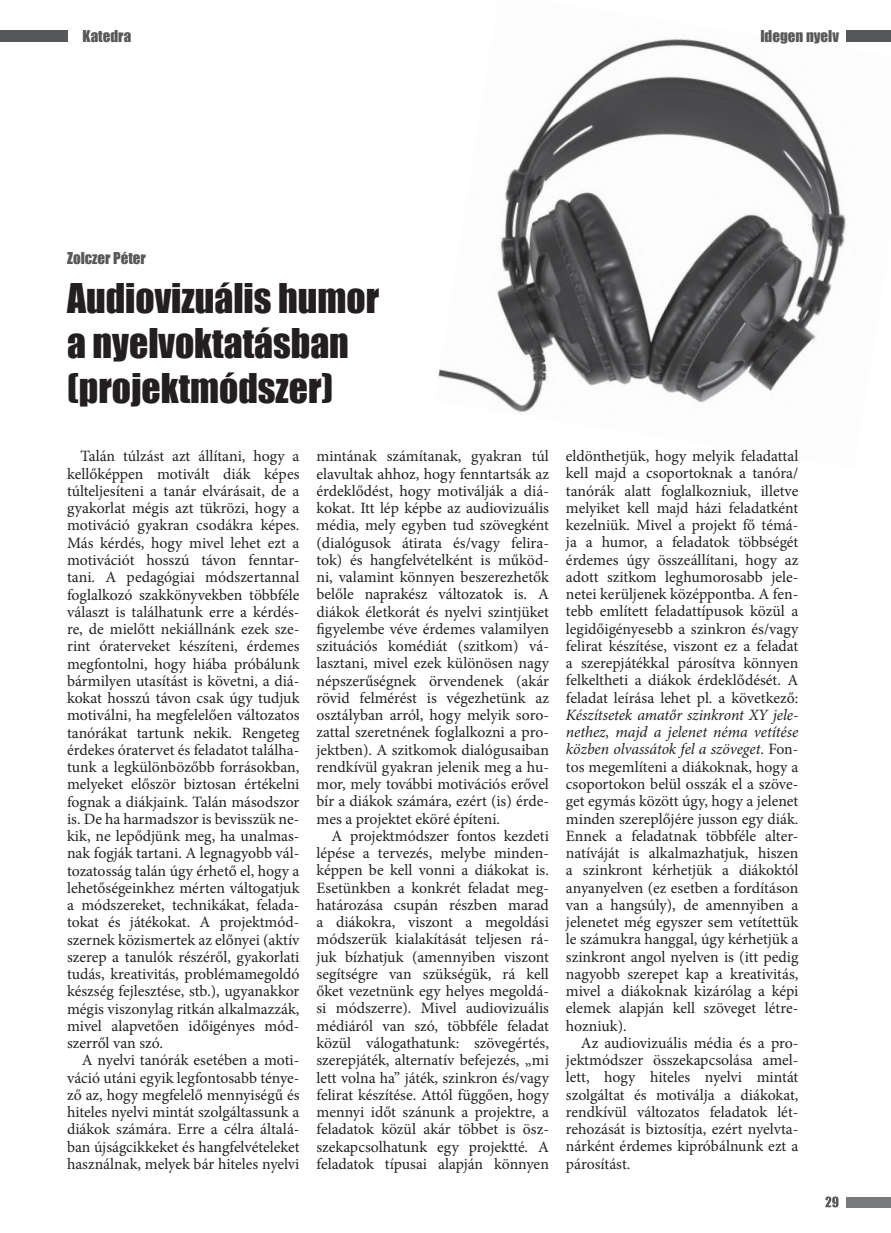
<style>
.page{position:relative;width:891px;height:1233px;background:#fff}
.page>*{position:absolute;margin:0;border:0;box-sizing:border-box;transform-origin:0 0}
.t1{font:37.65px/45.2px "Impact";color:#231f20}
.t2{font:15.75px/17.2px "Minion Pro";letter-spacing:-.005em;color:#231f20;text-align:justify}
.t3{font:15px "Impact";color:#57585a}
.s1{font-style:italic}
</style>
<div class="page">
<img style="left:438px;top:39px;width:408px;height:373px">
<svg style="left:825px;top:1196px;width:13px;height:11px"></svg>
<div style="left:846px;top:30px;width:45px;height:12px;background:#57585a"></div>
<div style="left:846px;top:1196px;width:45px;height:11px;background:#787a7d"></div>
<div style="left:0;top:30px;width:67px;height:12px;background:#57585a"></div>
<p class="t3" style="left:83px;top:24px;width:50px">Katedra</p>
<p class="t3" style="left:760px;top:24px;width:80px">Idegen nyelv</p>
<p class="t3" style="left:67px;top:247px;width:80px">Zolczer Péter</p>
<h1 class="t1" style="left:67px;top:274px;width:314px">Audiovizuális humor a nyelvoktatásban (projektmódszer)</h1>
<p class="t2" style="left:67px;top:448px;width:234px;text-indent:13px">Talán túlzást azt állítani, hogy a kellőképpen motivált diák képes túlteljesíteni a tanár elvárásait, de a gyakorlat mégis azt tükrözi, hogy a motiváció gyakran csodákra képes.<br>Más kérdés, hogy mivel lehet ezt a motivációt hosszú távon fenntar&shy;tani. A pedagógiai módszertannal foglalkozó szakkönyvekben többféle választ is találhatunk erre a kérdés&shy;re, de mielőtt nekiállnánk ezek sze&shy;rint óraterveket készíteni, érdemes megfontolni, hogy hiába próbálunk bármilyen utasítást is követni, a diá&shy;kokat hosszú távon csak úgy tudjuk motiválni, ha megfelelően változatos tanórákat tartunk nekik. Rengeteg érdekes óratervet és feladatot találha&shy;tunk a legkülönbözőbb forrásokban, melyeket először biztosan értékelni fognak a diákjaink. Talán másodszor is. De ha harmadszor is bevisszük ne&shy;kik, ne lepődjünk meg, ha unalmas&shy;nak fogják tartani. A legnagyobb vál&shy;tozatosság talán úgy érhető el, hogy a lehetőségeinkhez mérten váltogatjuk a módszereket, technikákat, felada&shy;tokat és játékokat. A projektmód&shy;szernek közismertek az előnyei (aktív szerep a tanulók részéről, gyakorlati tudás, kreativitás, problémamegoldó készség fejlesztése, stb.), ugyanakkor mégis viszonylag ritkán alkalmazzák, mivel alapvetően időigényes mód&shy;szerről van szó.</p>
<p class="t2" style="left:67px;top:1051px;width:234px;text-indent:15px">A nyelvi tanórák esetében a moti&shy;váció utáni egyik legfontosabb ténye&shy;ző az, hogy megfelelő mennyiségű és hiteles nyelvi mintát szolgáltassunk a diákok számára. Erre a célra általá&shy;ban újságcikkeket és hangfelvételeket használnak, melyek bár hiteles nyelvi</p>
<p class="t2" style="left:317px;top:447px;width:234px">mintának számítanak, gyakran túl elavultak ahhoz, hogy fenntartsák az érdeklődést, hogy motiválják a diá&shy;kokat. Itt lép képbe az audiovizuális média, mely egyben tud szövegként (dialógusok átirata és/vagy felira&shy;tok) és hangfelvételként is működ&shy;ni, valamint könnyen beszerezhetők belőle naprakész változatok is. A diákok életkorát és nyelvi szintjüket figyelembe véve érdemes valamilyen szituációs komédiát (szitkom) vá&shy;lasztani, mivel ezek különösen nagy népszerűségnek örvendenek (akár rövid felmérést is végezhetünk az osztályban arról, hogy melyik soro&shy;zattal szeretnének foglalkozni a pro&shy;jektben). A szitkomok dialógusaiban rendkívül gyakran jelenik meg a hu&shy;mor, mely további motivációs erővel bír a diákok számára, ezért (is) érde&shy;mes a projektet eköré építeni.</p>
<p class="t2" style="left:317px;top:827px;width:234px;text-indent:15px">A projektmódszer fontos kezdeti lépése a tervezés, melybe minden&shy;képpen be kell vonni a diákokat is.<br>Esetünkben a konkrét feladat meg&shy;határozása csupán részben marad a diákokra, viszont a megoldási módszerük kialakítását teljesen rá&shy;juk bízhatjuk (amennyiben viszont segítségre van szükségük, rá kell őket vezetnünk egy helyes megoldá&shy;si módszerre). Mivel audiovizuális médiáról van szó, többféle feladat közül válogathatunk: szövegértés, szerepjáték, alternatív befejezés, „mi lett volna ha” játék, szinkron és/vagy felirat készítése. Attól függően, hogy mennyi időt szánunk a projektre, a feladatok közül akár többet is ös - szekapcsolhatunk egy projektté. A feladatok típusai alapján könnyen</p>
<p class="t2" style="left:566px;top:447px;width:234px">eldönthetjük, hogy melyik feladattal kell majd a csoportoknak a tanóra/ tanórák alatt foglalkozniuk, illetve melyiket kell majd házi feladatként kezelniük. Mivel a projekt fő témá&shy;ja a humor, a feladatok többségét érdemes úgy összeállítani, hogy az adott szitkom leghumorosabb jele&shy;netei kerüljenek középpontba. A fen&shy;tebb említett feladattípusok közül a legidőigényesebb a szinkron és/vagy felirat készítése, viszont ez a feladat a szerepjátékkal párosítva könnyen felkeltheti a diákok érdeklődését. A feladat leírása lehet pl. a következő:</p>
<p class="t2" style="left:566px;top:706px;width:234px"><span class="s1">Készítsetek amatőr szinkront XY jele&shy;nethez, majd a jelenet néma vetítése közben olvassátok fel a szöveget</span>. Fon&shy;tos megemlíteni a diákoknak, hogy a csoportokon belül osszák el a szöve&shy;get egymás között úgy, hogy a jelenet minden szereplőjére jusson egy diák.<br>Ennek a feladatnak többféle alter&shy;natíváját is alkalmazhatjuk, hiszen a szinkront kérhetjük a diákoktól anyanyelven (ez esetben a fordításon van a hangsúly), de amennyiben a jelenetet még egyszer sem vetítettük le számukra hanggal, úgy kérhetjük a szinkront angol nyelven is (itt pedig nagyobb szerepet kap a kreativitás, mivel a diákoknak kizárólag a képi elemek alapján kell szöveget létre&shy;hozniuk).</p>
<p class="t2" style="left:566px;top:1034px;width:234px;text-indent:15px">Az audiovizuális média és a pro&shy;jektmódszer összekapcsolása amel&shy;lett, hogy hiteles nyelvi mintát szolgáltat és motiválja a diákokat, rendkívül változatos feladatok lét&shy;rehozását is biztosítja, ezért nyelvta&shy;nárként érdemes kipróbálnunk ezt a párosítást.</p>
</div>
